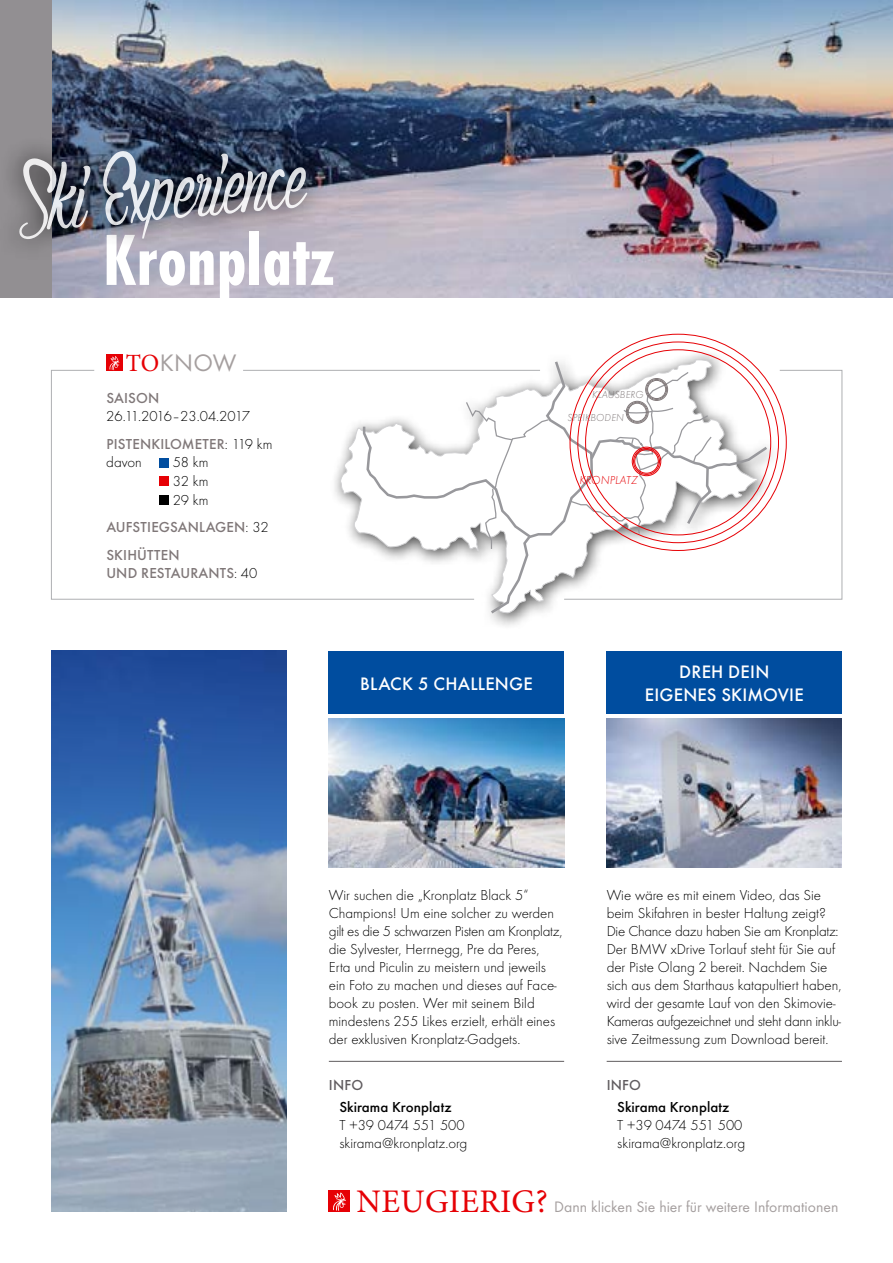
<style>
.page{position:relative;width:893px;height:1263px;background:#fff}
.page>*{position:absolute;margin:0;border:0;box-sizing:border-box;transform-origin:0 0}
.t1{font:97.5px "Authentic Hilton";color:#fff}
.t2{font:700 condensed 75px "Function Pro";letter-spacing:.005em;color:#fff}
.t3{font:24.75px "Function Pro";color:#a59f9f}
.t4{font:500 18.75px/22.5px "Function Pro";letter-spacing:.01em;color:#fff;text-align:center}
.t5{font:15.75px "Function Pro";color:#a59f9f}
.t6{font:300 15px/18px "Function Pro";color:#000}
.t7{font:500 15px/27.3px "Function Pro";letter-spacing:.01em;color:#7f7778}
.t8{font:300 15px/27.3px "Function Pro";letter-spacing:-.03em;color:#000}
.t9{font:500 15px "Function Pro";color:#000}
.t10{font:500 15px "Function Pro";letter-spacing:.01em;color:#605c5f}
.t11{font:italic 300 12px "Function Pro";color:#e60005}
.t12{font:italic 300 10.5px "Function Pro";letter-spacing:.01em;color:#7f7778}
.s1{font-family:"Minion Pro";color:#e60005}
.s2{font-weight:500;color:#7f7778}
.s3{font-weight:300;color:#000}
.s4{font-family:"Minion Pro";font-size:33px;color:#e60005}
</style>
<div class="page">
<svg style="left:783px;top:370px;width:60px;height:230px"></svg>
<div style="left:329px;top:1191px;width:21px;height:21px;background:#e60005"></div>
<svg style="left:333px;top:1192px;width:13px;height:19px"></svg>
<img style="left:51px;top:651px;width:235px;height:561px">
<div style="left:106px;top:355px;width:17px;height:16px;background:#e60005"></div>
<svg style="left:109px;top:356px;width:10px;height:14px"></svg>
<div style="left:330px;top:349px;width:453px;height:281px;background:#000;opacity:.7"></div>
<svg style="left:362px;top:359px;width:408px;height:257px"></svg>
<div style="left:647px;top:380px;width:19px;height:19px;border:1px solid #7f7778;border-radius:50%"></div>
<div style="left:646px;top:379px;width:21px;height:21px;border:1px solid #7f7778;border-radius:50%"></div>
<div style="left:645px;top:378px;width:23px;height:23px;border:1px solid #7f7778;border-radius:50%"></div>
<div style="left:628px;top:403px;width:18px;height:19px;border:1px solid #7f7778;border-radius:50%"></div>
<div style="left:627px;top:402px;width:20px;height:20px;border:1px solid #7f7778;border-radius:50%"></div>
<div style="left:626px;top:401px;width:22px;height:22px;border:1px solid #7f7778;border-radius:50%"></div>
<div style="left:634px;top:449px;width:25px;height:24px;border:1px solid #e60005;border-radius:50%"></div>
<div style="left:633px;top:448px;width:27px;height:27px;border:1px solid #e60005;border-radius:50%"></div>
<div style="left:632px;top:447px;width:29px;height:29px;border:1px solid #e60005;border-radius:50%"></div>
<img style="left:51px;top:0;width:842px;height:298px">
<div style="left:0;top:0;width:51px;height:298px;background:#928f92"></div>
<svg style="left:51px;top:370px;width:424px;height:230px"></svg>
<hr style="left:243px;top:370px;width:297px;height:1px;background:#aeafb2">
<svg style="left:12px;top:129px;width:316px;height:132px;background:#606474"></svg>
<div style="left:607px;top:651px;width:235px;height:63px;background:#004d9f"></div>
<hr style="left:607px;top:1061px;width:235px;height:1px;background:#605c5f">
<img style="left:607px;top:719px;width:235px;height:149px">
<div style="left:329px;top:651px;width:235px;height:63px;background:#004d9f"></div>
<hr style="left:329px;top:1061px;width:235px;height:1px;background:#605c5f">
<img style="left:329px;top:719px;width:235px;height:149px">
<h1 class="t1" style="left:19px;top:145px;width:285px;rotate:-5deg">Ski Experience</h1>
<h2 class="t2" style="left:103px;top:217px;width:234px">Kronplatz</h2>
<h3 class="t3" style="left:126px;top:349px;width:112px"><span class="s1">TO</span>Know</h3>
<p class="t7" style="left:106px;top:384px;width:54px">SAISON</p>
<p class="t8" style="left:106px;top:403px;width:168px">26.11.2016–23.04.2017<br><span class="s2">PISTENKI LOMETER</span>: 119 km</p>
<p class="t6" style="left:106px;top:454px;width:37px">davon</p>
<p class="t6" style="left:173px;top:453px;width:37px;line-height:18.8px;text-align:justify">58 km 32 km 29 km</p>
<p class="t7" style="left:106px;top:514px;width:164px">AUFSTI EGSANLAGEN<span class="s3">: 32<br></span>SKI HÜTTEN</p>
<p class="t7" style="left:106px;top:560px;width:152px">UND RESTAURANTS<span class="s3">: 40</span></p>
<p class="t12" style="left:592px;top:389px;width:53px">KLAUSBERG</p>
<p class="t12" style="left:567px;top:412px;width:57px">SPEIKBODEN</p>
<p class="t11" style="left:580px;top:474px;width:60px">KRONPLATZ</p>
<p class="t4" style="left:360px;top:672px;width:174px">BLACK 5 CHALLENGE</p>
<p class="t4" style="left:645px;top:661px;width:161px">DREH DEI N<br>EIGENES SKIMOVI E</p>
<p class="t6" style="left:329px;top:887px;width:235px">Wir suchen die „Kronplatz Black 5“ Champions! Um eine solcher zu werden gilt es die 5 schwarzen Pisten am Kronplatz, die Sylvester, Herrnegg, Pre da Peres, Erta und Piculin zu meistern und jeweils ein Foto zu machen und dieses auf Face&shy;book zu posten. Wer mit seinem Bild mindestens 255 Likes erzielt, erhält eines der exklusiven Kronplatz-Gadgets.</p>
<p class="t10" style="left:329px;top:1076px;width:36px">INFO</p>
<p class="t9" style="left:339px;top:1098px;width:114px">SKIRAMA KRONPLATZ</p>
<p class="t6" style="left:339px;top:1116px;width:129px">T +39 0474 551 500 skirama@kronplatz.org</p>
<p class="t6" style="left:607px;top:887px;width:236px">Wie wäre es mit einem Video, das Sie beim Skifahren in bester Haltung zeigt?<br>Die Chance dazu haben Sie am Kronplatz:<br>Der BMW xDrive Torlauf steht für Sie auf der Piste Olang 2 bereit. Nachdem Sie sich aus dem Starthaus katapultiert haben, wird der gesamte Lauf von den Skimovie-Kameras aufgezeichnet und steht dann inklu&shy;sive Zeitmessung zum Download bereit.</p>
<p class="t10" style="left:607px;top:1076px;width:36px">INFO</p>
<p class="t9" style="left:617px;top:1098px;width:114px">SKIRAMA KRONPLATZ</p>
<p class="t6" style="left:617px;top:1116px;width:129px">T +39 0474 551 500 skirama@kronplatz.org</p>
<p class="t5" style="left:357px;top:1198px;width:483px"><span class="s4">NEUGIERIG?</span> Dann klicken Sie hier für weitere Informationen</p>
</div>
